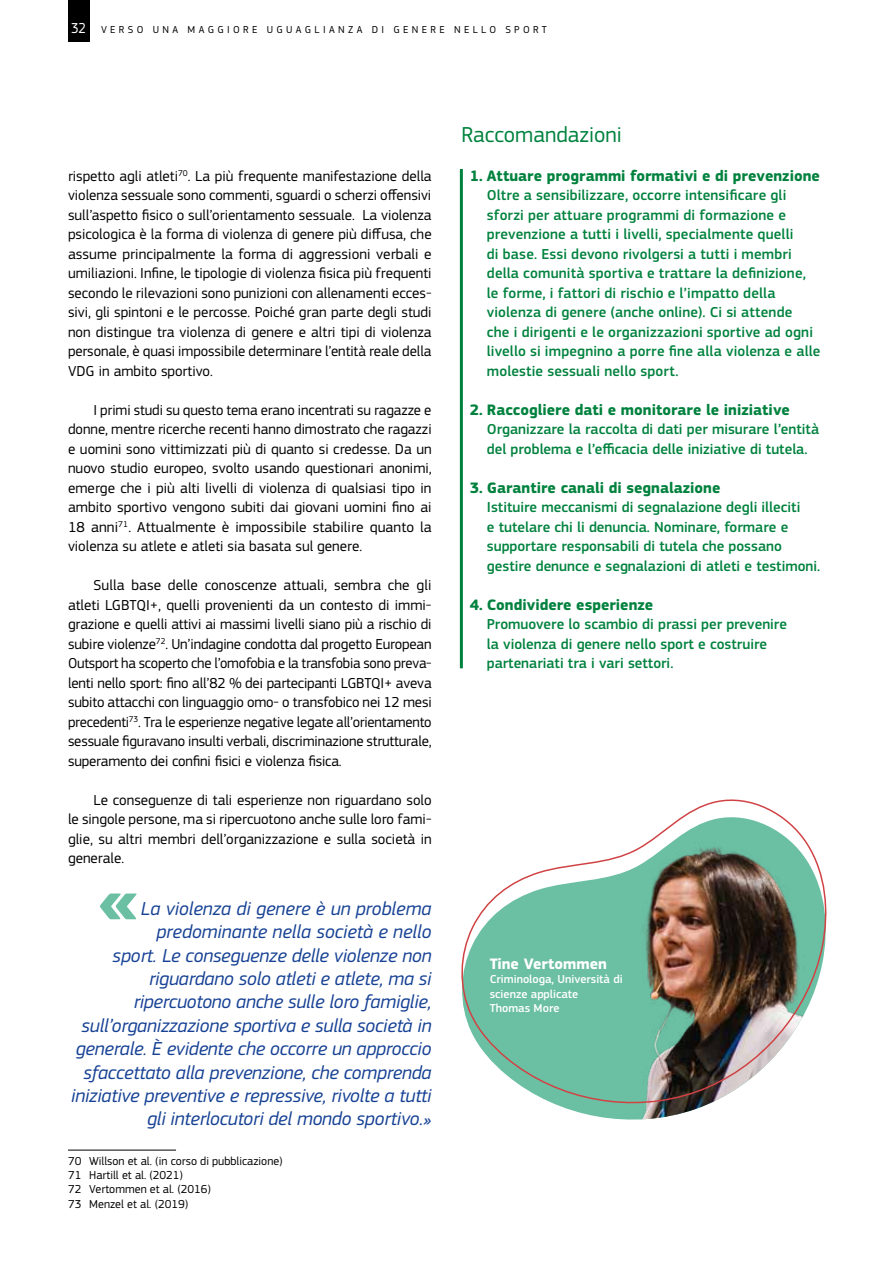
<style>
.page{position:relative;width:893px;height:1263px;background:#fff}
.page>*{position:absolute;margin:0;border:0;box-sizing:border-box;transform-origin:0 0}
.t1{font:22.5px "EC Square Sans Pro";color:#00823e}
.t2{font:italic 19.5px/23.4px "EC Square Sans Pro";letter-spacing:-.01em;color:#164194;text-align:right}
.t3{font:700 15.75px "EC Square Sans Pro";color:#00823e}
.t4{font:700 15.75px "EC Square Sans Pro";color:#fff}
.t5{font:15px/19.5px "EC Square Sans Pro";color:#000;text-align:justify}
.t6{font:500 15px/19.5px "EC Square Sans Pro";color:#00823e}
.t7{font:12px/14.4px "EC Square Sans Pro";color:#000}
.t8{font:500 12px/14.4px "EC Square Sans Pro";color:#fff}
.t9{font:10.5px "EC Square Sans Pro";letter-spacing:.32em;color:#000}
.s1{font-size:15px;color:#fff}
</style>
<div class="page">
<div style="left:68px;top:0;width:21px;height:42px;background:#000"></div>
<hr style="left:68px;top:1150px;width:108px;height:1px;background:#000">
<svg style="left:100px;top:893px;width:37px;height:26px"></svg>
<hr style="left:460px;top:169px;width:3px;height:499px;background:#00823e">
<img style="left:461px;top:799px;width:366px;height:317px">
<p class="t9" style="left:71px;top:24px;width:477px"><span class="s1">32</span> VERSO UNA MAGGIORE UGUAGLIANZA DI GENERE NELLO SPORT</p>
<p class="t5" style="left:68px;top:166px;width:365px">rispetto agli atleti<sup>70</sup>. La più frequente manifestazione della violenza sessuale sono commenti, sguardi o scherzi offensivi sull’aspetto fisico o sull’orientamento sessuale. La violenza psicologica è la forma di violenza di genere più diffusa, che assume principalmente la forma di aggressioni verbali e umiliazioni. Infine, le tipologie di violenza fisica più frequenti secondo le rilevazioni sono punizioni con allenamenti ecces&shy;sivi, gli spintoni e le percosse. Poiché gran parte degli studi non distingue tra violenza di genere e altri tipi di violenza personale, è quasi impossibile determinare l’entità reale della VDG in ambito sportivo.</p>
<p class="t5" style="left:68px;top:400px;width:365px;text-indent:26px">I primi studi su questo tema erano incentrati su ragazze e donne, mentre ricerche recenti hanno dimostrato che ragazzi e uomini sono vittimizzati più di quanto si credesse. Da un nuovo studio europeo, svolto usando questionari anonimi, emerge che i più alti livelli di violenza di qualsiasi tipo in ambito sportivo vengono subiti dai giovani uomini fino ai 18 anni<sup>71</sup>. Attualmente è impossibile stabilire quanto la violenza su atlete e atleti sia basata sul genere.</p>
<p class="t5" style="left:68px;top:576px;width:365px;text-indent:26px">Sulla base delle conoscenze attuali, sembra che gli atleti LGBTQI+, quelli provenienti da un contesto di immi&shy;grazione e quelli attivi ai massimi livelli siano più a rischio di subire violenze<sup>72</sup>. Un’indagine condotta dal progetto European Outsport ha scoperto che l’omofobia e la transfobia sono preva&shy;lenti nello sport: fino all’82 % dei partecipanti LGBTQI+ aveva subito attacchi con linguaggio omo- o transfobico nei 12 mesi precedenti<sup>73</sup>. Tra le esperienze negative legate all’orientamento sessuale figuravano insulti verbali, discriminazione strutturale, superamento dei confini fisici e violenza fisica.</p>
<p class="t5" style="left:68px;top:790px;width:365px;text-indent:26px">Le conseguenze di tali esperienze non riguardano solo le singole persone, ma si ripercuotono anche sulle loro fami&shy;glie, su altri membri dell’organizzazione e sulla società in generale.</p>
<p class="t2" style="left:71px;top:897px;width:362px">La violenza di genere è un problema predominante nella società e nello<br>sport. Le conseguenze delle violenze non riguardano solo atleti e atlete, ma si ripercuotono anche sulle loro famiglie, sull’organizzazione sportiva e sulla società in generale. È evidente che occorre un approccio sfaccettato alla prevenzione, che comprenda iniziative preventive e repressive, rivolte a tutti gli interlocutori del mondo sportivo.»</p>
<p class="t7" style="left:68px;top:1153px;width:216px">70 Willson et al. (in corso di pubblicazione)<br>71 Hartill et al. (2021)<br>72 Vertommen et al. (2016)<br>73 Menzel et al. (2019)</p>
<h1 class="t1" style="left:461px;top:121px;width:162px">Raccomandazioni</h1>
<p class="t3" style="left:470px;top:166px;width:351px">1. Attuare programmi formativi e di prevenzione</p>
<p class="t6" style="left:487px;top:186px;width:335px">Oltre a sensibilizzare, occorre intensificare gli sforzi per attuare programmi di formazione e prevenzione a tutti i livelli, specialmente quelli<br>di base. Essi devono rivolgersi a tutti i membri della comunità sportiva e trattare la definizione, le forme, i fattori di rischio e l’impatto della violenza di genere (anche online). Ci si attende<br>che i dirigenti e le organizzazioni sportive ad ogni livello si impegnino a porre fine alla violenza e alle molestie sessuali nello sport.</p>
<p class="t3" style="left:470px;top:400px;width:322px">2. Raccogliere dati e monitorare le iniziative</p>
<p class="t6" style="left:487px;top:420px;width:334px">Organizzare la raccolta di dati per misurare l’entità del problema e l’efficacia delle iniziative di tutela.</p>
<p class="t3" style="left:470px;top:478px;width:252px">3. Garantire canali di segnalazione</p>
<p class="t6" style="left:487px;top:498px;width:335px">Istituire meccanismi di segnalazione degli illeciti<br>e tutelare chi li denuncia. Nominare, formare e supportare responsabili di tutela che possano gestire denunce e segnalazioni di atleti e testimoni.</p>
<p class="t3" style="left:470px;top:595px;width:185px">4. Condividere esperienze</p>
<p class="t6" style="left:487px;top:615px;width:302px">Promuovere lo scambio di prassi per prevenire la violenza di genere nello sport e costruire partenariati tra i vari settori.</p>
<p class="t4" style="left:490px;top:954px;width:119px">Tine Vertommen</p>
<p class="t8" style="left:490px;top:972px;width:135px">Criminologa, Università di scienze applicate<br>Thomas More</p>
</div>
